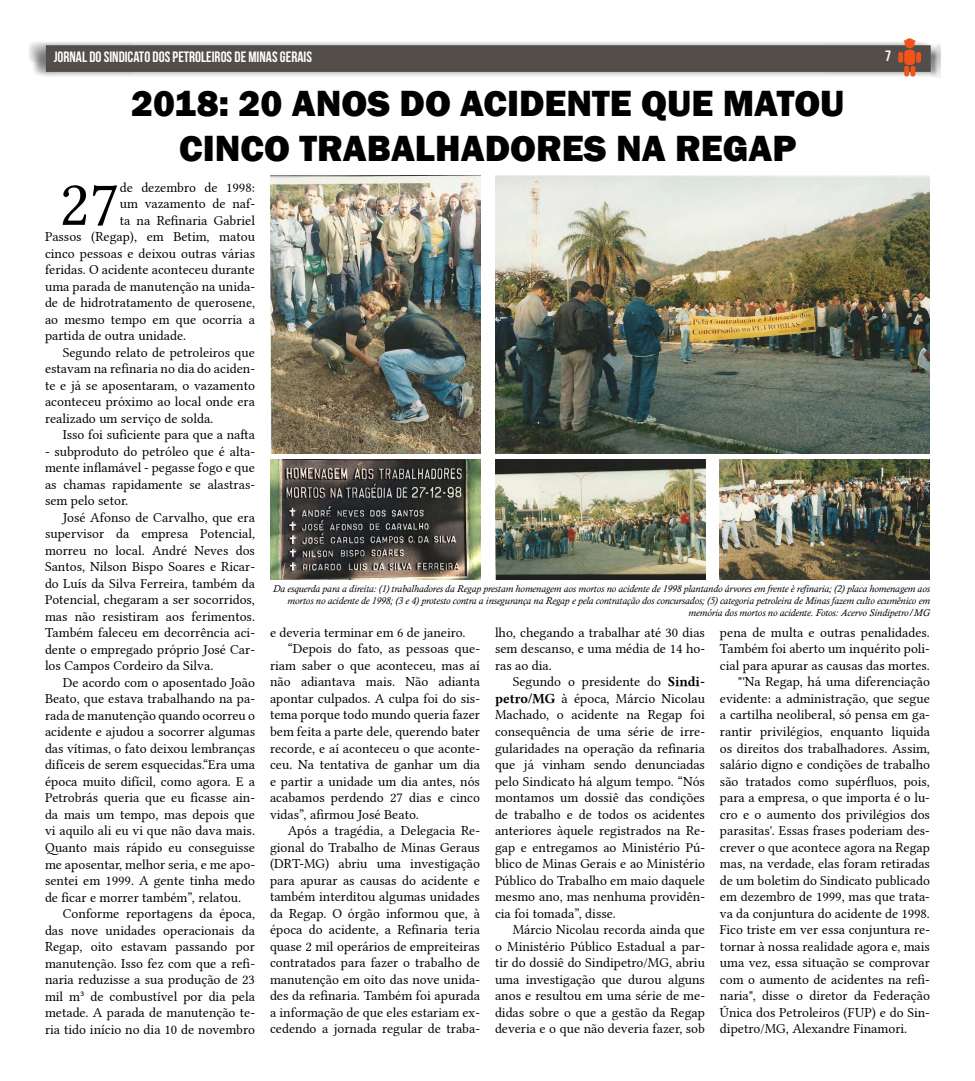
<style>
.page{position:relative;width:975px;height:1081px;background:#fff}
.page>*{position:absolute;margin:0;border:0;box-sizing:border-box;transform-origin:0 0}
.t1{font:64.88px "Linux Libertine G";color:#000}
.t2{font:800 37.5px/45px "Franklin Gothic";color:#000;text-align:center}
.t3{font:700 15px "Bebas Neue";color:#fff}
.t4{font:13.75px/16.5px "Linux Libertine G";color:#000;text-align:justify}
.t5{font:italic 10px/12px "Calisto";color:#000;text-align:right}
.s1{font-family:"Linux Libertine GB"}
</style>
<div class="page">
<div style="left:30px;top:43px;width:912px;height:34px;background:#000;opacity:.97"></div>
<svg style="left:30px;top:43px;width:895px;height:17px;fill:#d7d7d7"></svg>
<div style="left:46px;top:45px;width:884px;height:27px;background:#544e4b;border:1px solid #544e4b"></div>
<svg style="left:898px;top:38px;width:22px;height:39px"></svg>
<img style="left:495px;top:176px;width:434px;height:277px">
<img style="left:270px;top:176px;width:210px;height:277px">
<img style="left:495px;top:459px;width:210px;height:120px">
<img style="left:720px;top:459px;width:209px;height:120px">
<img style="left:270px;top:459px;width:210px;height:120px">
<p class="t3" style="left:54px;top:49px;width:260px">JORNAL DO SINDICATO DOS PETROLEIROS DE MINAS GERAIS</p>
<p class="t3" style="left:885px;top:48px;width:7px">7</p>
<h2 class="t2" style="left:131px;top:81px;width:715px">2018: 20 ANOS DO ACIDENTE QUE MATOU<br>CINCO TRABALHADORES NA REGAP</h2>
<h1 class="t1" style="left:59px;top:167px;width:62px">27</h1>
<p class="t4" style="left:120px;top:179px;width:137px">de dezembro de 1998:</p>
<p class="t4" style="left:120px;top:196px;width:137px">um vazamento de naf-</p>
<p class="t4" style="left:120px;top:212px;width:137px">ta na Refinaria Gabriel</p>
<p class="t4" style="left:45px;top:229px;width:211px">Passos (Regap), em Betim, matou</p>
<p class="t4" style="left:45px;top:245px;width:211px">cinco pessoas e deixou outras várias</p>
<p class="t4" style="left:45px;top:262px;width:211px">feridas. O acidente aconteceu durante</p>
<p class="t4" style="left:45px;top:278px;width:211px">uma parada de manutenção na unida-</p>
<p class="t4" style="left:45px;top:295px;width:211px">de de hidrotratamento de querosene,</p>
<p class="t4" style="left:45px;top:311px;width:211px">ao mesmo tempo em que ocorria a</p>
<p class="t4" style="left:45px;top:328px;width:142px">partida de outra unidade.</p>
<p class="t4" style="left:63px;top:344px;width:194px">Segundo relato de petroleiros que</p>
<p class="t4" style="left:45px;top:361px;width:211px">estavam na refinaria no dia do aciden-</p>
<p class="t4" style="left:45px;top:377px;width:211px">te e já se aposentaram, o vazamento</p>
<p class="t4" style="left:45px;top:394px;width:211px">aconteceu próximo ao local onde era</p>
<p class="t4" style="left:45px;top:410px;width:170px">realizado um serviço de solda.</p>
<p class="t4" style="left:63px;top:427px;width:194px">Isso foi suficiente para que a nafta</p>
<p class="t4" style="left:45px;top:443px;width:211px">- subproduto do petróleo que é alta&shy;mente inflamável - pegasse fogo e que as chamas rapidamente se alastras&shy;sem pelo setor.</p>
<p class="t4" style="left:45px;top:509px;width:211px;text-indent:18px">José Afonso de Carvalho, que era supervisor da empresa Potencial, morreu no local. André Neves dos Santos, Nilson Bispo Soares e Ricar&shy;do Luís da Silva Ferreira, também da Potencial, chegaram a ser socorridos, mas não resistiram aos ferimentos.<br>Também faleceu em decorrência aci&shy;dente o empregado próprio José Car&shy;los Campos Cordeiro da Silva.</p>
<p class="t4" style="left:45px;top:674px;width:211px;text-indent:18px">De acordo com o aposentado João Beato, que estava trabalhando na pa&shy;rada de manutenção quando ocorreu o acidente e ajudou a socorrer algumas das vítimas, o fato deixou lembranças difíceis de serem esquecidas.“Era uma época muito difícil, como agora. E a Petrobrás queria que eu ficasse ain&shy;da mais um tempo, mas depois que vi aquilo ali eu vi que não dava mais.<br>Quanto mais rápido eu conseguisse me aposentar, melhor seria, e me apo&shy;sentei em 1999. A gente tinha medo de ficar e morrer também”, relatou.</p>
<p class="t4" style="left:45px;top:905px;width:211px;text-indent:18px">Conforme reportagens da época, das nove unidades operacionais da Regap, oito estavam passando por manutenção. Isso fez com que a refi&shy;naria reduzisse a sua produção de 23 mil m³ de combustível por dia pela metade. A parada de manutenção te&shy;ria tido início no dia 10 de novembro</p>
<p class="t5" style="left:273px;top:582px;width:658px">Da esquerda para a direita: (1) trabalhadores da Regap prestam homenagem aos mortos no acidente de 1998 plantando árvores em frente è refinaria; (2) placa homenagem aos mortos no acidente de 1998; (3 e 4) protesto contra a insegurança na Regap e pela contratação dos concursados; (5) categoria petroleira de Minas fazem culto ecumênico em memória dos mortos no acidente. Fotos: Acervo Sindipetro/MG</p>
<p class="t4" style="left:270px;top:624px;width:197px">e deveria terminar em 6 de janeiro.</p>
<p class="t4" style="left:288px;top:641px;width:194px">“Depois do fato, as pessoas que-</p>
<p class="t4" style="left:270px;top:657px;width:211px">riam saber o que aconteceu, mas aí</p>
<p class="t4" style="left:270px;top:674px;width:211px">não adiantava mais. Não adianta</p>
<p class="t4" style="left:270px;top:690px;width:211px">apontar culpados. A culpa foi do sis-</p>
<p class="t4" style="left:270px;top:707px;width:211px">tema porque todo mundo queria fazer</p>
<p class="t4" style="left:270px;top:723px;width:211px">bem feita a parte dele, querendo bater</p>
<p class="t4" style="left:270px;top:740px;width:211px">recorde, e aí aconteceu o que aconte-</p>
<p class="t4" style="left:270px;top:756px;width:211px">ceu. Na tentativa de ganhar um dia</p>
<p class="t4" style="left:270px;top:773px;width:211px">e partir a unidade um dia antes, nós</p>
<p class="t4" style="left:270px;top:789px;width:211px">acabamos perdendo 27 dias e cinco</p>
<p class="t4" style="left:270px;top:806px;width:150px">vidas”, afirmou José Beato.</p>
<p class="t4" style="left:288px;top:822px;width:194px">Após a tragédia, a Delegacia Re-</p>
<p class="t4" style="left:270px;top:839px;width:211px">gional do Trabalho de Minas Geraus</p>
<p class="t4" style="left:270px;top:855px;width:211px">(DRT-MG) abriu uma investigação</p>
<p class="t4" style="left:270px;top:872px;width:211px">para apurar as causas do acidente e</p>
<p class="t4" style="left:270px;top:888px;width:211px">também interditou algumas unidades</p>
<p class="t4" style="left:270px;top:905px;width:211px">da Regap. O órgão informou que, à</p>
<p class="t4" style="left:270px;top:921px;width:211px">época do acidente, a Refinaria teria</p>
<p class="t4" style="left:270px;top:938px;width:211px">quase 2 mil operários de empreiteiras</p>
<p class="t4" style="left:270px;top:954px;width:211px">contratados para fazer o trabalho de</p>
<p class="t4" style="left:270px;top:971px;width:211px">manutenção em oito das nove unida-</p>
<p class="t4" style="left:270px;top:987px;width:211px">des da refinaria. Também foi apurada</p>
<p class="t4" style="left:270px;top:1004px;width:211px">a informação de que eles estariam ex-</p>
<p class="t4" style="left:270px;top:1020px;width:211px">cedendo a jornada regular de traba-</p>
<p class="t4" style="left:495px;top:624px;width:211px">lho, chegando a trabalhar até 30 dias sem descanso, e uma média de 14 ho&shy;ras ao dia.</p>
<p class="t4" style="left:495px;top:674px;width:211px;text-indent:18px">Segundo o presidente do <span class="s1">Sindi&shy;petro/MG</span> à época, Márcio Nicolau Machado, o acidente na Regap foi consequência de uma série de irre&shy;gularidades na operação da refinaria que já vinham sendo denunciadas pelo Sindicato há algum tempo. “Nós montamos um dossiê das condições de trabalho e de todos os acidentes anteriores àquele registrados na Re&shy;gap e entregamos ao Ministério Pú&shy;blico de Minas Gerais e ao Ministério Público do Trabalho em maio daquele mesmo ano, mas nenhuma providên&shy;cia foi tomada”, disse.</p>
<p class="t4" style="left:495px;top:921px;width:211px;text-indent:18px">Márcio Nicolau recorda ainda que o Ministério Público Estadual a par&shy;tir do dossiê do Sindipetro/MG, abriu uma investigação que durou alguns anos e resultou em uma série de me&shy;didas sobre o que a gestão da Regap deveria e o que não deveria fazer, sob</p>
<p class="t4" style="left:720px;top:624px;width:211px">pena de multa e outras penalidades.</p>
<p class="t4" style="left:720px;top:641px;width:211px">Também foi aberto um inquérito poli-</p>
<p class="t4" style="left:720px;top:657px;width:211px">cial para apurar as causas das mortes.</p>
<p class="t4" style="left:737px;top:674px;width:194px">"'Na Regap, há uma diferenciação</p>
<p class="t4" style="left:720px;top:690px;width:211px">evidente: a administração, que segue</p>
<p class="t4" style="left:720px;top:707px;width:211px">a cartilha neoliberal, só pensa em ga-</p>
<p class="t4" style="left:720px;top:723px;width:211px">rantir privilégios, enquanto liquida</p>
<p class="t4" style="left:720px;top:740px;width:211px">os direitos dos trabalhadores. Assim,</p>
<p class="t4" style="left:720px;top:756px;width:211px">salário digno e condições de trabalho</p>
<p class="t4" style="left:720px;top:773px;width:211px">são tratados como supérfluos, pois,</p>
<p class="t4" style="left:720px;top:789px;width:211px">para a empresa, o que importa é o lu-</p>
<p class="t4" style="left:720px;top:806px;width:211px">cro e o aumento dos privilégios dos</p>
<p class="t4" style="left:720px;top:822px;width:211px">parasitas'. Essas frases poderiam des-</p>
<p class="t4" style="left:720px;top:839px;width:211px">crever o que acontece agora na Regap</p>
<p class="t4" style="left:720px;top:855px;width:211px">mas, na verdade, elas foram retiradas</p>
<p class="t4" style="left:720px;top:872px;width:211px">de um boletim do Sindicato publicado</p>
<p class="t4" style="left:720px;top:888px;width:211px">em dezembro de 1999, mas que trata-</p>
<p class="t4" style="left:720px;top:905px;width:211px">va da conjuntura do acidente de 1998.</p>
<p class="t4" style="left:720px;top:921px;width:211px">Fico triste em ver essa conjuntura re-</p>
<p class="t4" style="left:720px;top:938px;width:211px">tornar à nossa realidade agora e, mais</p>
<p class="t4" style="left:720px;top:954px;width:211px">uma vez, essa situação se comprovar</p>
<p class="t4" style="left:720px;top:971px;width:211px">com o aumento de acidentes na refi-</p>
<p class="t4" style="left:720px;top:987px;width:211px">naria", disse o diretor da Federação</p>
<p class="t4" style="left:720px;top:1004px;width:211px">Única dos Petroleiros (FUP) e do Sin-</p>
<p class="t4" style="left:720px;top:1020px;width:189px">dipetro/MG, Alexandre Finamori.</p>
</div>
